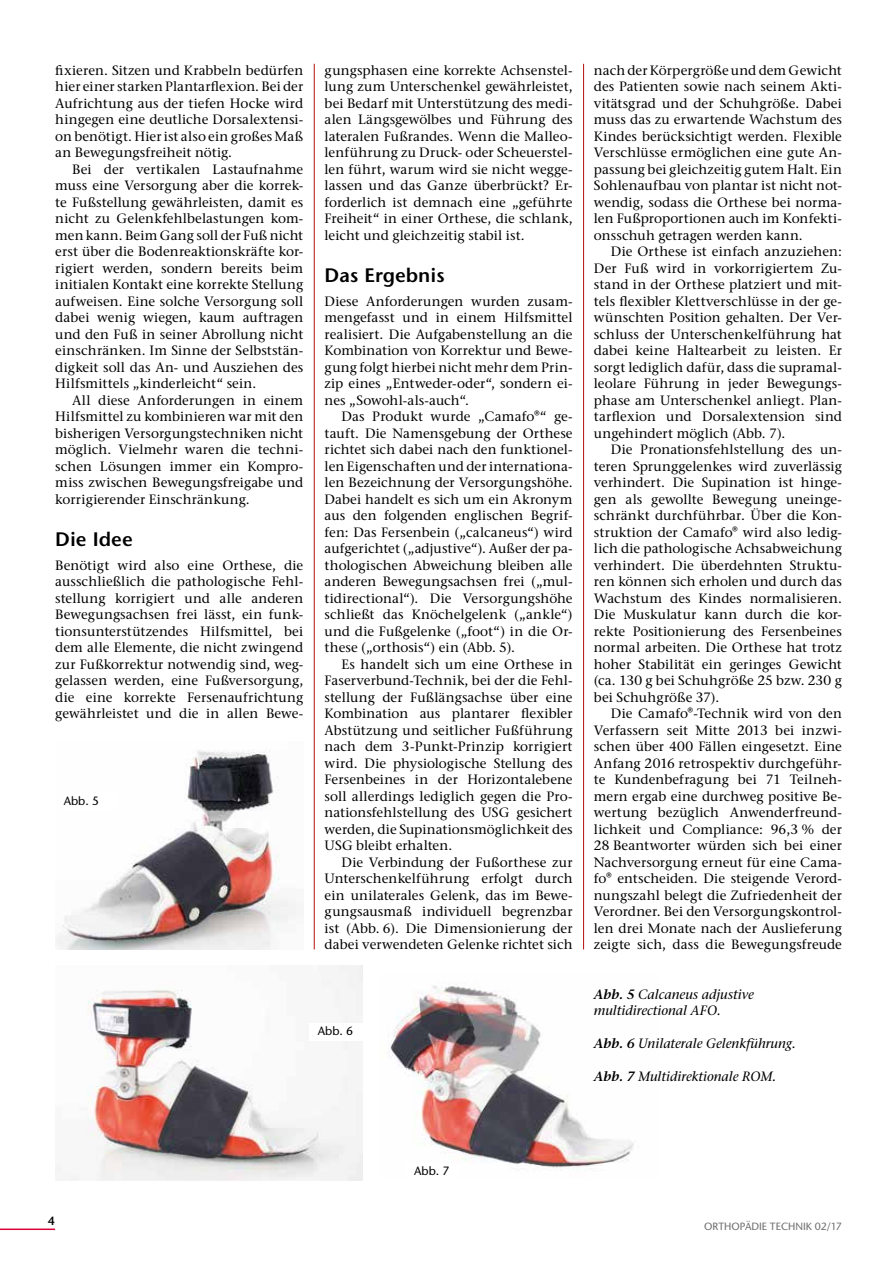
<style>
.page{position:relative;width:893px;height:1263px;background:#fff}
.page>*{position:absolute;margin:0;border:0;box-sizing:border-box;transform-origin:0 0}
.t1{font:600 19.5px "Stone Sans ITC Std";color:#000}
.t2{font:500 13.5px/16.5px "Stone Ser ITC Std";letter-spacing:.01em;color:#000;text-align:justify}
.t3{font:italic 500 13.5px/16.5px "Stone Ser ITC Std";color:#000}
.t4{font:500 12px "Stone Sans ITC Std";color:#000}
.t5{font:600 12px "Stone Sans ITC Std";color:#000}
.t6{font:500 10.5px "Stone Sans ITC Std";color:#6e6e6d}
.s1{font-weight:600}
</style>
<div class="page">
<hr style="left:0;top:1228px;width:55px;height:2px;background:#dc0038">
<hr style="left:583px;top:64px;width:1px;height:885px;background:#b5100e">
<hr style="left:314px;top:64px;width:1px;height:885px;background:#b5100e">
<img style="left:56px;top:750px;width:241px;height:199px">
<img style="left:55px;top:966px;width:307px;height:214px">
<img style="left:389px;top:986px;width:245px;height:182px">
<div style="left:64px;top:792px;width:53px;height:18px;background:#fff"></div>
<div style="left:309px;top:1023px;width:54px;height:18px;background:#fff"></div>
<div style="left:406px;top:1162px;width:53px;height:18px;background:#fff"></div>
<p class="t2" style="left:55px;top:62px;width:250px">fixieren. Sitzen und Krabbeln bedürfen hier einer starken Plantarflexion. Bei der Aufrichtung aus der tiefen Hocke wird hingegen eine deutliche Dorsalextensi&shy;on benötigt. Hier ist also ein großes Maß an Bewegungsfreiheit nötig.</p>
<p class="t2" style="left:55px;top:161px;width:250px;text-indent:17px">Bei der vertikalen Lastaufnahme muss eine Versorgung aber die korrek&shy;te Fußstellung gewährleisten, damit es nicht zu Gelenkfehlbelastungen kom&shy;men kann. Beim Gang soll der Fuß nicht erst über die Bodenreaktionskräfte kor&shy;rigiert werden, sondern bereits beim initialen Kontakt eine korrekte Stellung aufweisen. Eine solche Versorgung soll dabei wenig wiegen, kaum auftragen und den Fuß in seiner Abrollung nicht einschränken. Im Sinne der Selbststän&shy;digkeit soll das An- und Ausziehen des Hilfsmittels „kinderleicht“ sein.</p>
<p class="t2" style="left:55px;top:392px;width:250px;text-indent:17px">All diese Anforderungen in einem Hilfsmittel zu kombinieren war mit den bisherigen Versorgungstechniken nicht möglich. Vielmehr waren die techni&shy;schen Lösungen immer ein Kompro&shy;miss zwischen Bewegungsfreigabe und korrigierender Einschränkung.</p>
<h1 class="t1" style="left:55px;top:526px;width:79px">Die Idee</h1>
<p class="t2" style="left:55px;top:557px;width:250px">Benötigt wird also eine Orthese, die ausschließlich die pathologische Fehl&shy;stellung korrigiert und alle anderen Bewegungsachsen frei lässt, ein funk&shy;tionsunterstützendes Hilfsmittel, bei dem alle Elemente, die nicht zwingend zur Fußkorrektur notwendig sind, weg&shy;gelassen werden, eine Fußversorgung, die eine korrekte Fersenaufrichtung gewährleistet und die in allen Bewe-</p>
<p class="t4" style="left:64px;top:793px;width:37px">ABB. 5</p>
<p class="t2" style="left:325px;top:62px;width:250px">gungsphasen eine korrekte Achsenstel&shy;lung zum Unterschenkel gewährleistet, bei Bedarf mit Unterstützung des medi&shy;alen Längsgewölbes und Führung des lateralen Fußrandes. Wenn die Malleo&shy;lenführung zu Druck- oder Scheuerstel&shy;len führt, warum wird sie nicht wegge&shy;lassen und das Ganze überbrückt? Er&shy;forderlich ist demnach eine „geführte Freiheit“ in einer Orthese, die schlank, leicht und gleichzeitig stabil ist.</p>
<h1 class="t1" style="left:325px;top:262px;width:122px">Das Ergebnis</h1>
<p class="t2" style="left:325px;top:293px;width:250px">Diese Anforderungen wurden zusam&shy;mengefasst und in einem Hilfsmittel realisiert. Die Aufgabenstellung an die Kombination von Korrektur und Bewe&shy;gung folgt hierbei nicht mehr dem Prin&shy;zip eines „Entweder-oder“, sondern ei&shy;nes „Sowohl-als-auch“.</p>
<p class="t2" style="left:325px;top:408px;width:250px;text-indent:17px">Das Produkt wurde „Camafo®“ ge&shy;tauft. Die Namensgebung der Orthese richtet sich dabei nach den funktionel&shy;len Eigenschaften und der internationa&shy;len Bezeichnung der Versorgungshöhe.<br>Dabei handelt es sich um ein Akronym aus den folgenden englischen Begrif&shy;fen: Das Fersenbein („calcaneus“) wird aufgerichtet („adjustive“). Außer der pa&shy;thologischen Abweichung bleiben alle anderen Bewegungsachsen frei („mul&shy;tidirectional“). Die Versorgungshöhe schließt das Knöchelgelenk („ankle“) und die Fußgelenke („foot“) in die Or&shy;these („orthosis“) ein (Abb. 5).</p>
<p class="t2" style="left:325px;top:656px;width:250px;text-indent:17px">Es handelt sich um eine Orthese in Faserverbund-Technik, bei der die Fehl&shy;stellung der Fußlängsachse über eine Kombination aus plantarer flexibler Abstützung und seitlicher Fußführung nach dem 3-Punkt-Prinzip korrigiert wird. Die physiologische Stellung des Fersenbeines in der Horizontalebene soll allerdings lediglich gegen die Pro&shy;nationsfehlstellung des USG gesichert werden, die Supinationsmöglichkeit des USG bleibt erhalten.</p>
<p class="t2" style="left:325px;top:854px;width:250px;text-indent:17px">Die Verbindung der Fußorthese zur Unterschenkelführung erfolgt durch ein unilaterales Gelenk, das im Bewe&shy;gungsausmaß individuell begrenzbar ist (Abb. 6). Die Dimensionierung der dabei verwendeten Gelenke richtet sich</p>
<p class="t4" style="left:318px;top:1024px;width:37px">ABB. 6</p>
<p class="t2" style="left:594px;top:62px;width:250px">nach der Körpergröße und dem Gewicht des Patienten sowie nach seinem Akti&shy;vitätsgrad und der Schuhgröße. Dabei muss das zu erwartende Wachstum des Kindes berücksichtigt werden. Flexible Verschlüsse ermöglichen eine gute An&shy;passung bei gleichzeitig gutem Halt. Ein Sohlenaufbau von plantar ist nicht not&shy;wendig, sodass die Orthese bei norma&shy;len Fußproportionen auch im Konfekti&shy;onsschuh getragen werden kann.</p>
<p class="t2" style="left:594px;top:243px;width:250px;text-indent:17px">Die Orthese ist einfach anzuziehen:<br>Der Fuß wird in vorkorrigiertem Zu&shy;stand in der Orthese platziert und mit&shy;tels flexibler Klettverschlüsse in der ge&shy;wünschten Position gehalten. Der Ver&shy;schluss der Unterschenkelführung hat dabei keine Haltearbeit zu leisten. Er sorgt lediglich dafür, dass die supramal&shy;leolare Führung in jeder Bewegungs&shy;phase am Unterschenkel anliegt. Plan&shy;tarflexion und Dorsalextension sind ungehindert möglich (Abb. 7).</p>
<p class="t2" style="left:594px;top:441px;width:250px;text-indent:17px">Die Pronationsfehlstellung des un&shy;teren Sprunggelenkes wird zuverlässig verhindert. Die Supination ist hinge&shy;gen als gewollte Bewegung uneinge&shy;schränkt durchführbar. Über die Kon&shy;struktion der Camafo® wird also ledig&shy;lich die pathologische Achsabweichung verhindert. Die überdehnten Struktu&shy;ren können sich erholen und durch das Wachstum des Kindes normalisieren.<br>Die Muskulatur kann durch die kor&shy;rekte Positionierung des Fersenbeines normal arbeiten. Die Orthese hat trotz hoher Stabilität ein geringes Gewicht (ca. 130 g bei Schuhgröße 25 bzw. 230 g bei Schuhgröße 37).</p>
<p class="t2" style="left:594px;top:705px;width:250px;text-indent:17px">Die Camafo®-Technik wird von den Verfassern seit Mitte 2013 bei inzwi&shy;schen über 400 Fällen eingesetzt. Eine Anfang 2016 retrospektiv durchgeführ&shy;te Kundenbefragung bei 71 Teilneh&shy;mern ergab eine durchweg positive Be&shy;wertung bezüglich Anwenderfreund&shy;lichkeit und Compliance: 96,3 % der 28 Beantworter würden sich bei einer Nachversorgung erneut für eine Cama&shy;fo® entscheiden. Die steigende Verord&shy;nungszahl belegt die Zufriedenheit der Verordner. Bei den Versorgungskontrol&shy;len drei Monate nach der Auslieferung zeigte sich, dass die Bewegungsfreude</p>
<p class="t3" style="left:594px;top:986px;width:161px"><span class="s1">Abb. 5</span> Calcaneus adjustive multidirectional AFO.</p>
<p class="t3" style="left:594px;top:1035px;width:204px"><span class="s1">Abb. 6</span> Unilaterale Gelenkführung.</p>
<p class="t3" style="left:594px;top:1068px;width:184px"><span class="s1">Abb. 7</span> Multidirektionale ROM.</p>
<p class="t4" style="left:414px;top:1163px;width:37px">ABB. 7</p>
<p class="t5" style="left:48px;top:1214px;width:9px">4</p>
<p class="t6" style="left:704px;top:1219px;width:139px">ORTHOPÄDIE TECHNIK 02/17</p>
</div>
